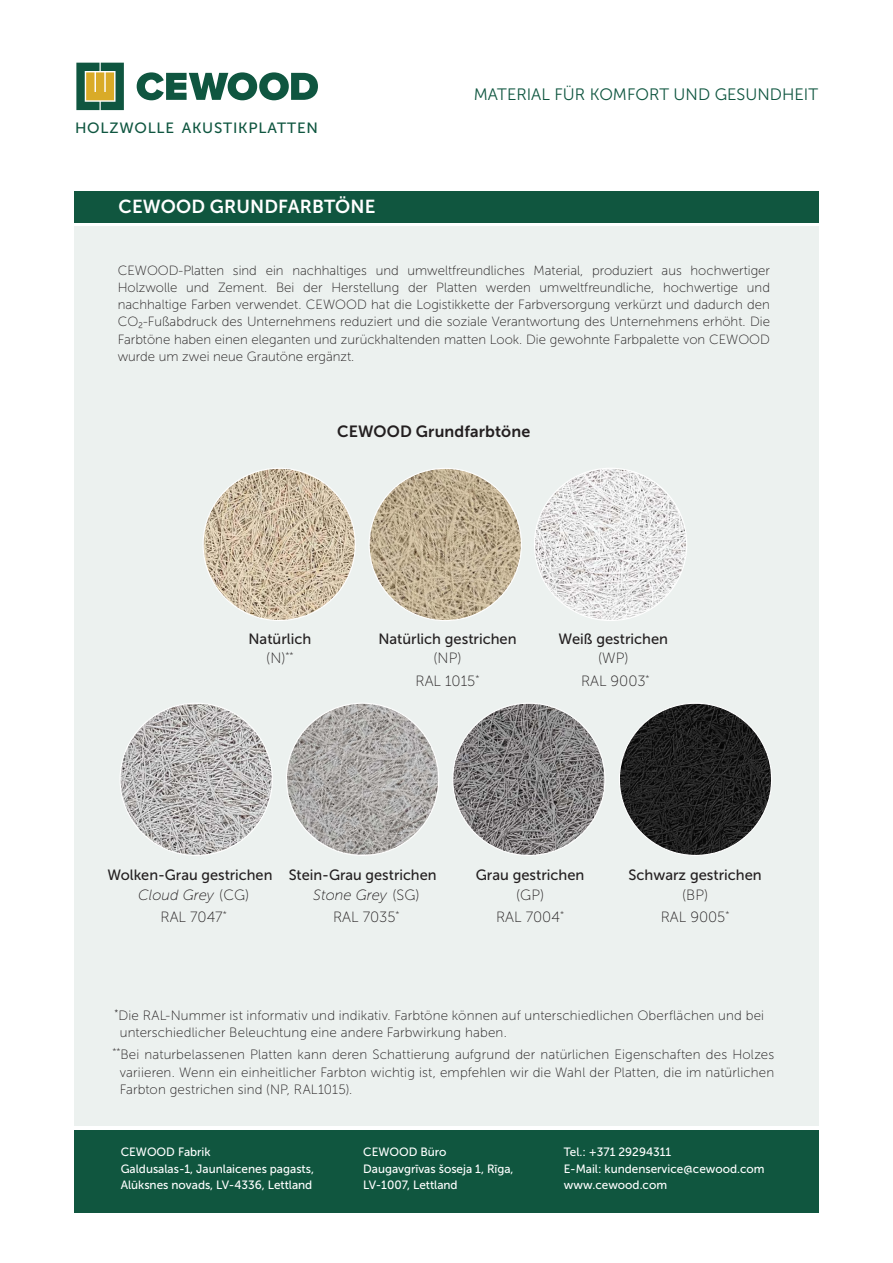
<style>
.page{position:relative;width:893px;height:1263px;background:#fff}
.page>*{position:absolute;margin:0;border:0;box-sizing:border-box;transform-origin:0 0}
.t1{font:18.75px "Museo Sans 700";letter-spacing:.005em;color:#fff}
.t2{font:16.5px "Museo Sans 300";color:#0f5640}
.t3{font:16.2px "Museo Sans 700";letter-spacing:.005em;color:#231f20}
.t4{font:14.85px "Museo Sans 500";color:#231f20}
.t5{font:14.85px/22.4px "Museo Sans 100";color:#231f20;text-align:center}
.t6{font:14.85px "Museo Sans 500";letter-spacing:.05em;color:#0f5640}
.t7{font:13.5px/17.2px "Museo Sans 100";letter-spacing:.01em;color:#231f20}
.t8{font:13.35px/17.2px "Museo Sans 100";color:#231f20;text-align:justify}
.t9{font:12px/16.2px "Museo Sans 500";color:#fff}
.s1{font-style:italic}
</style>
<div class="page">
<div style="left:74px;top:227px;width:744px;height:899px;background:#ecf1ef"></div>
<div style="left:74px;top:191px;width:744px;height:32px;background:#10563f"></div>
<svg style="left:288px;top:703px;width:151px;height:151px"></svg>
<svg style="left:120px;top:703px;width:151px;height:151px"></svg>
<svg style="left:454px;top:705px;width:151px;height:149px"></svg>
<svg style="left:621px;top:705px;width:149px;height:149px"></svg>
<svg style="left:203px;top:468px;width:151px;height:151px"></svg>
<img style="left:534px;top:468px;width:153px;height:152px;border-radius:76px">
<svg style="left:369px;top:468px;width:151px;height:151px"></svg>
<div style="left:74px;top:1130px;width:744px;height:83px;background:#10563f"></div>
<svg style="left:137px;top:72px;width:181px;height:28px"></svg>
<svg style="left:76px;top:63px;width:48px;height:47px;background:#6c854e"></svg>
<p class="t6" style="left:75px;top:120px;width:244px">HOLZWOLLE AKUSTIKPLATTEN</p>
<h1 class="t1" style="left:119px;top:196px;width:258px">CEWOOD GRUNDFARBTÖNE</h1>
<p class="t2" style="left:474px;top:85px;width:346px">MATERIAL FÜR KOMFORT UND GESUNDHEIT</p>
<p class="t8" style="left:118px;top:262px;width:654px">CEWOOD-Platten sind ein nachhaltiges und umweltfreundliches Material, produziert aus hochwertiger Holzwolle und Zement. Bei der Herstellung der Platten werden umweltfreundliche, hochwertige und nachhaltige Farben verwendet. CEWOOD hat die Logistikkette der Farbversorgung verkürzt und dadurch den CO₂-Fußabdruck des Unternehmens reduziert und die soziale Verantwortung des Unternehmens erhöht. Die Farbtöne haben einen eleganten und zurückhaltenden matten Look. Die gewohnte Farbpalette von CEWOOD wurde um zwei neue Grautöne ergänzt.</p>
<p class="t3" style="left:337px;top:423px;width:195px">CEWOOD Grundfarbtöne</p>
<p class="t4" style="left:249px;top:631px;width:64px">Natürlich</p>
<p class="t5" style="left:266px;top:647px;width:29px">(N)<sup>**</sup></p>
<p class="t4" style="left:378px;top:631px;width:140px">Natürlich gestrichen</p>
<p class="t5" style="left:416px;top:647px;width:65px">(NP)<br>RAL 1015<sup>*</sup></p>
<p class="t4" style="left:558px;top:631px;width:111px">Weiß gestrichen</p>
<p class="t5" style="left:581px;top:647px;width:70px">(WP)<br>RAL 9003<sup>*</sup></p>
<p class="t4" style="left:107px;top:867px;width:167px">Wolken-Grau gestrichen</p>
<p class="t5" style="left:138px;top:883px;width:113px"><span class="s1">Cloud Grey</span> (CG)<br>RAL 7047<sup>*</sup></p>
<p class="t4" style="left:289px;top:867px;width:149px">Stein-Grau gestrichen</p>
<p class="t5" style="left:313px;top:883px;width:108px"><span class="s1">Stone Grey</span> (SG)<br>RAL 7035<sup>*</sup></p>
<p class="t4" style="left:476px;top:867px;width:110px">Grau gestrichen</p>
<p class="t5" style="left:496px;top:883px;width:69px">(GP)<br>RAL 7004<sup>*</sup></p>
<p class="t4" style="left:629px;top:867px;width:135px">Schwarz gestrichen</p>
<p class="t5" style="left:661px;top:883px;width:70px">(BP)<br>RAL 9005<sup>*</sup></p>
<p class="t7" style="left:120px;top:1007px;width:646px;text-indent:-5px"><sup>*</sup>Die RAL-Nummer ist informativ und indikativ. Farbtöne können auf unterschiedlichen Oberflächen und bei unterschiedlicher Beleuchtung eine andere Farbwirkung haben.</p>
<p class="t7" style="left:120px;top:1046px;width:656px;text-align:justify;text-indent:-8px"><sup>**</sup>Bei naturbelassenen Platten kann deren Schattierung aufgrund der natürlichen Eigenschaften des Holzes variieren. Wenn ein einheitlicher Farbton wichtig ist, empfehlen wir die Wahl der Platten, die im natürlichen Farbton gestrichen sind (NP, RAL1015).</p>
<p class="t9" style="left:121px;top:1144px;width:195px">CEWOOD Fabrik<br>Galdusalas-1, Jaunlaicenes pagasts,<br>Alūksnes novads, LV-4336, Lettland</p>
<p class="t9" style="left:564px;top:1144px;width:202px">Tel.: +371 29294311<br>E-Mail: kundenservice@cewood.com www.cewood.com</p>
<p class="t9" style="left:363px;top:1144px;width:152px">CEWOOD Büro<br>Daugavgrīvas šoseja 1, Rīga,<br>LV-1007, Lettland</p>
</div>
